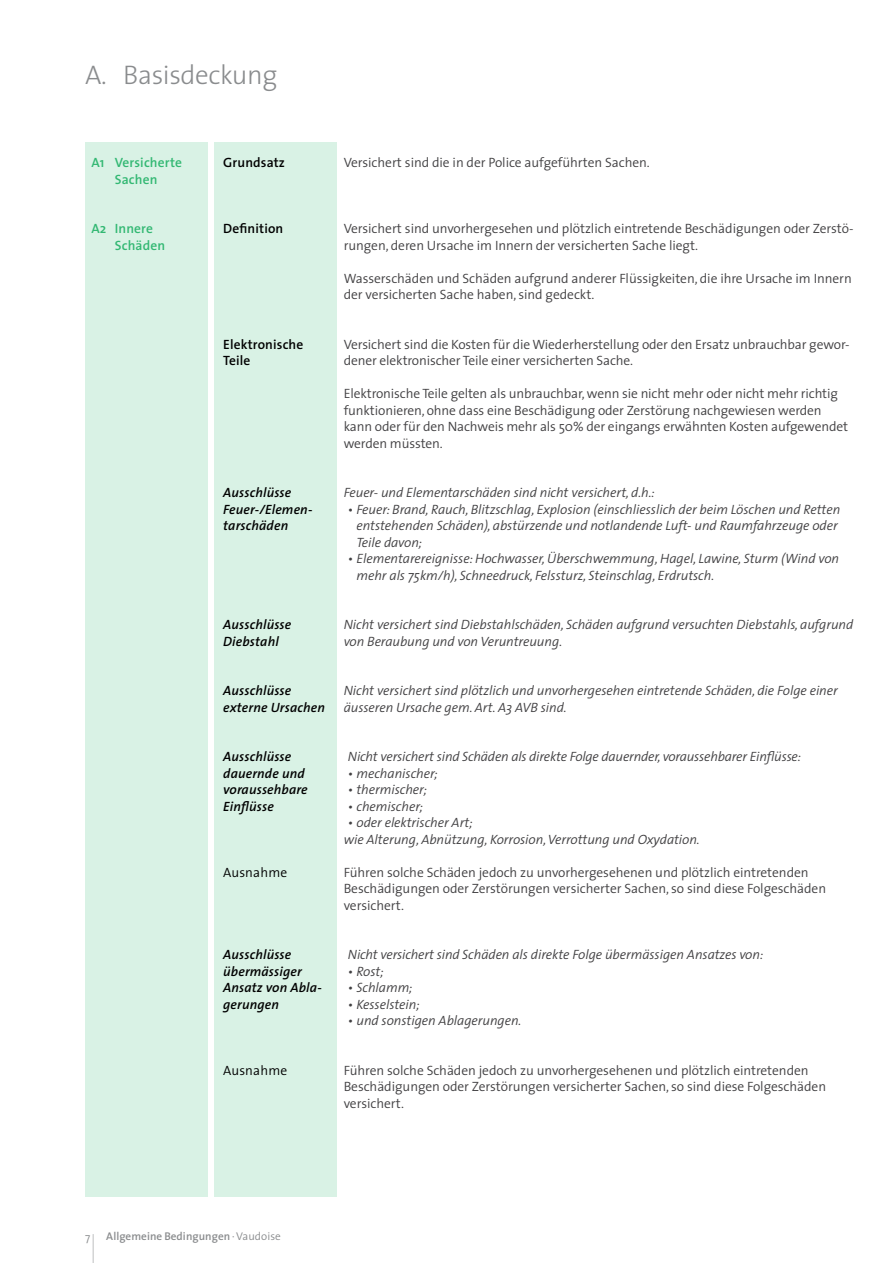
<style>
.page{position:relative;width:893px;height:1263px;background:#fff}
.page>*{position:absolute;margin:0;border:0;box-sizing:border-box;transform-origin:0 0}
.t1{font:300 41.25px "The Sans";color:#8a8c8e;scale:.2 1}
.t2{font:300 27px "The Sans";letter-spacing:-.015em;color:#8a8c8e}
.t3{font:300 13.5px/16.5px "The Sans";letter-spacing:-.005em;color:#414042}
.t4{font:italic 300 13.5px/16.5px "The Sans";letter-spacing:-.005em;color:#414042}
.t5{font:italic 600 13.5px/16.5px "The Sans";letter-spacing:.01em;color:#000}
.t6{font:600 13.5px/16.5px "The Sans";letter-spacing:.01em;color:#000}
.t7{font:600 13.5px/16.5px "The Sans";letter-spacing:.01em;color:#33b873;text-align:center}
.t8{font:300 13.5px "The Sans";letter-spacing:.01em;color:#000}
.t9{font:600 11.25px "The Sans";letter-spacing:.005em;color:#8a8c8e}
.t10{font:300 11.25px "The Sans";color:#8a8c8e}
.s1{font-style:normal}
.s2{font-weight:300}
</style>
<div class="page">
<div style="left:85px;top:142px;width:123px;height:1055px;background:#d9f2e5"></div>
<div style="left:214px;top:142px;width:123px;height:1055px;background:#d9f2e5"></div>
<h2 class="t2" style="left:85px;top:52px;width:194px">A. Basisdeckung</h2>
<p class="t7" style="left:91px;top:154px;width:92px">A1 Versicherte<br>Sachen</p>
<p class="t7" style="left:115px;top:220px;width:52px;text-align:left;text-indent:-23px">A2 Innere<br>Schäden</p>
<p class="t6" style="left:223px;top:154px;width:63px">Grundsatz</p>
<p class="t3" style="left:344px;top:154px;width:308px">Versichert sind die in der Police aufgeführten Sachen.</p>
<p class="t6" style="left:223px;top:220px;width:62px">Definition</p>
<p class="t6" style="left:223px;top:335px;width:82px">Elektronische<br>Teile</p>
<p class="t5" style="left:223px;top:484px;width:91px">Ausschlüsse<br>Feuer-/Elemen&shy;tarschäden</p>
<p class="t5" style="left:223px;top:616px;width:70px">Ausschlüsse<br>Diebstahl</p>
<p class="t5" style="left:223px;top:682px;width:103px">Ausschlüsse externe Ursachen</p>
<p class="t5" style="left:223px;top:748px;width:86px">Ausschlüsse dauernde und voraussehbare<br>Einflüsse</p>
<p class="t8" style="left:223px;top:861px;width:65px">Ausnahme</p>
<p class="t5" style="left:223px;top:946px;width:100px">Ausschlüsse übermässiger<br>Ansatz von Abla&shy;gerungen</p>
<p class="t8" style="left:223px;top:1059px;width:65px">Ausnahme</p>
<p class="t3" style="left:344px;top:220px;width:511px">Versichert sind unvorhergesehen und plötzlich eintretende Beschädigungen oder Zerstö&shy;rungen, deren Ursache im Innern der versicherten Sache liegt.</p>
<p class="t3" style="left:344px;top:269px;width:510px">Wasserschäden und Schäden aufgrund anderer Flüssigkeiten, die ihre Ursache im Innern der versicherten Sache haben, sind gedeckt.</p>
<p class="t3" style="left:344px;top:335px;width:507px">Versichert sind die Kosten für die Wiederherstellung oder den Ersatz unbrauchbar gewor&shy;dener elektronischer Teile einer versicherten Sache.</p>
<p class="t3" style="left:344px;top:385px;width:506px">Elektronische Teile gelten als unbrauchbar, wenn sie nicht mehr oder nicht mehr richtig funktionieren, ohne dass eine Beschädigung oder Zerstörung nachgewiesen werden kann oder für den Nachweis mehr als 50% der eingangs erwähnten Kosten aufgewendet werden müssten.</p>
<p class="t4" style="left:344px;top:484px;width:313px">Feuer- und Elementarschäden sind nicht versichert, d.h.:</p>
<p class="t4" style="left:356px;top:500px;width:485px;text-indent:-9px"><span class="s1">•</span> Feuer: Brand, Rauch, Blitzschlag, Explosion (einschliesslich der beim Löschen und Retten entstehenden Schäden), abstürzende und notlandende Luft- und Raumfahrzeuge oder<br>Teile davon;</p>
<p class="t4" style="left:356px;top:550px;width:484px;text-indent:-9px">• Elementarereignisse: Hochwasser, Überschwemmung, Hagel, Lawine, Sturm (Wind von mehr als 75km/h), Schneedruck, Felssturz, Steinschlag, Erdrutsch.</p>
<p class="t4" style="left:344px;top:616px;width:511px">Nicht versichert sind Diebstahlschäden, Schäden aufgrund versuchten Diebstahls, aufgrund von Beraubung und von Veruntreuung.</p>
<p class="t4" style="left:344px;top:682px;width:496px">Nicht versichert sind plötzlich und unvorhergesehen eintretende Schäden, die Folge einer äusseren Ursache gem. Art. A3 AVB sind.</p>
<p class="t4" style="left:348px;top:748px;width:455px">Nicht versichert sind Schäden als direkte Folge dauernder, voraussehbarer Einflüsse:</p>
<p class="t4" style="left:348px;top:764px;width:91px">• mechanischer;</p>
<p class="t4" style="left:348px;top:781px;width:81px">• thermischer;</p>
<p class="t4" style="left:348px;top:797px;width:77px">• chemischer;</p>
<p class="t4" style="left:344px;top:814px;width:358px;text-indent:4px">• oder elektrischer Art;<br>wie Alterung, Abnützung, Korrosion, Verrottung und Oxydation.</p>
<p class="t3" style="left:344px;top:863px;width:484px">Führen solche Schäden jedoch zu unvorhergesehenen und plötzlich eintretenden<br>Beschädigungen oder Zerstörungen versicherter Sachen, so sind diese Folgeschäden versichert.</p>
<p class="t4" style="left:348px;top:946px;width:417px">Nicht versichert sind Schäden als direkte Folge übermässigen Ansatzes von:</p>
<p class="t4" style="left:348px;top:962px;width:37px">• Rost;</p>
<p class="t4" style="left:348px;top:979px;width:66px">• Schlamm;</p>
<p class="t4" style="left:348px;top:995px;width:73px">• Kesselstein;</p>
<p class="t4" style="left:348px;top:1012px;width:175px">• und sonstigen Ablagerungen.</p>
<p class="t3" style="left:344px;top:1061px;width:484px">Führen solche Schäden jedoch zu unvorhergesehenen und plötzlich eintretenden<br>Beschädigungen oder Zerstörungen versicherter Sachen, so sind diese Folgeschäden versichert.</p>
<p class="t10" style="left:85px;top:1228px;width:7px">7</p>
<h1 class="t1" style="left:92px;top:1216px;width:13px">|</h1>
<p class="t9" style="left:106px;top:1227px;width:176px">Allgemeine Bedingungen <span class="s2">· Vaudoise</span></p>
</div>
